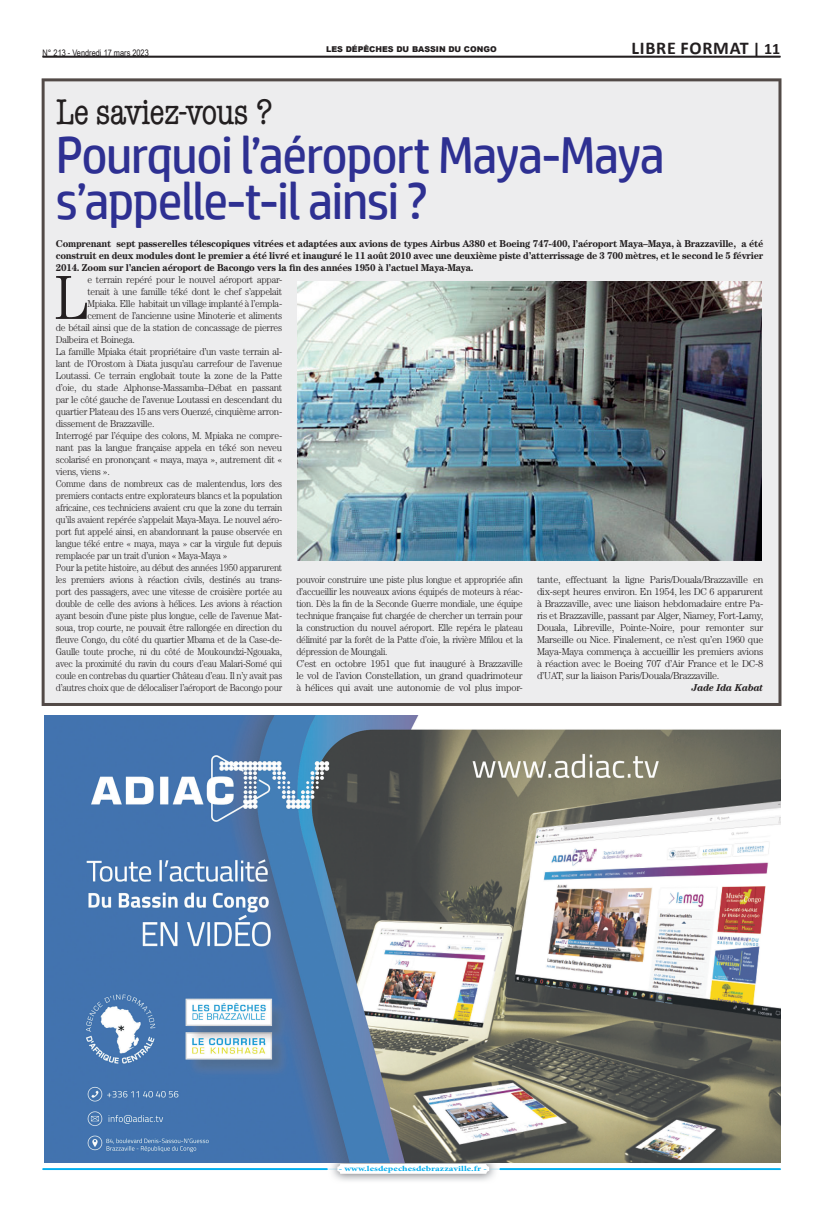
<style>
.page{position:relative;width:823px;height:1205px;background:#fff}
.page>*{position:absolute;margin:0;border:0;box-sizing:border-box;transform-origin:0 0}
.t1{font:300 62.3px "Century";color:#231f20;scale:.96 1}
.t2{font:52px/46px "HP Simplified";letter-spacing:-.025em;color:#2e3092;scale:.96 1}
.t3{font:condensed 36px "American Typewriter Std";letter-spacing:-.025em;color:#231f20}
.t4{font:700 18px "Calibri";letter-spacing:.04em;color:#231f20}
.t5{font:300 10px/12px "Century";letter-spacing:-.025em;color:#231f20;scale:.92 1}
.t6{font:300 10px "Century";letter-spacing:-.025em;color:#231f20;scale:.96 1}
.t7{font:300 10px/12px "Century";letter-spacing:-.025em;color:#231f20;text-align:justify}
.t8{font:700 10px/12px "Century";letter-spacing:-.025em;color:#231f20;text-align:justify;scale:.96 1}
.t9{font:italic 700 10px "Century";letter-spacing:-.025em;color:#231f20;scale:.96 1}
.t10{font:9px "Arial Narrow";color:#231f20}
.t11{font:900 8px "Arial";color:#231f20}
.t12{font:700 7.5px "Minion Pro";letter-spacing:.005em;color:#00aeef;scale:1.33 1}
.s1{font-size:16px}
</style>
<div class="page">
<img style="left:328px;top:1162px;width:99px;height:6px">
<svg style="left:43px;top:1168px;width:737px;height:2px"></svg>
<div style="left:337px;top:1164px;width:152px;height:10px;background:#fff;border-radius:3px"></div>
<div style="left:42px;top:78px;width:739px;height:628px;background:#ededee"></div>
<hr style="left:43px;top:56px;width:737px;height:1px;background:#231f20">
<hr style="left:43px;top:57px;width:737px;height:1px;background:#231f20">
<img style="left:298px;top:281px;width:463px;height:279px">
<img style="left:45px;top:715px;width:735px;height:447px">
<p class="t10" style="left:43px;top:46px;width:108px">N° 213 - Vendredi 17 mars 2023</p>
<p class="t11" style="left:326px;top:43px;width:172px">LES DÉPÊCHES DU BASSIN DU CONGO</p>
<h3 class="t4" style="left:631px;top:37px;width:150px">LIBRE FORMAT <span class="s1">| 11</span></h3>
<h3 class="t3" style="left:56px;top:92px;width:218px">Le saviez-vous ?</h3>
<h2 class="t2" style="left:56px;top:131px;width:635px">Pourquoi l’aéroport Maya-Maya s’appelle-t-il ainsi ?</h2>
<p class="t8" style="left:56px;top:237px;width:738px">Comprenant sept passerelles télescopiques vitrées et adaptées aux avions de types Airbus A380 et Boeing 747-400, l’aéroport Maya–Maya, à Brazzaville, a été construit en deux modules dont le premier a été livré et inauguré le 11 août 2010 avec une deuxième piste d’atterrissage de 3 700 mètres, et le second le 5 février 2014. Zoom sur l’ancien aéroport de Bacongo vers la fin des années 1950 à l’actuel Maya-Maya.</p>
<h1 class="t1" style="left:54px;top:262px;width:37px">L</h1>
<p class="t6" style="left:87px;top:274px;width:204px">e terrain repéré pour le nouvel aéroport appar-</p>
<p class="t6" style="left:87px;top:286px;width:204px">tenait à une famille téké dont le chef s’appelait</p>
<p class="t6" style="left:87px;top:298px;width:204px">Mpiaka. Elle habitait un village implanté à l’empla-</p>
<p class="t6" style="left:87px;top:310px;width:204px">cement de l’ancienne usine Minoterie et aliments</p>
<p class="t6" style="left:56px;top:322px;width:237px">de bétail ainsi que de la station de concassage de pierres</p>
<p class="t6" style="left:56px;top:334px;width:84px">Dalbeira et Boinega.</p>
<p class="t6" style="left:56px;top:346px;width:237px">La famille Mpiaka était propriétaire d’un vaste terrain al-</p>
<p class="t6" style="left:56px;top:358px;width:237px">lant de l’Orostom à Diata jusqu’au carrefour de l’avenue</p>
<p class="t6" style="left:56px;top:370px;width:237px">Loutassi. Ce terrain englobait toute la zone de la Patte</p>
<p class="t6" style="left:56px;top:382px;width:237px">d’oie, du stade Alphonse-Massamba–Débat en passant</p>
<p class="t6" style="left:56px;top:394px;width:237px">par le côté gauche de l’avenue Loutassi en descendant du</p>
<p class="t6" style="left:56px;top:406px;width:237px">quartier Plateau des 15 ans vers Ouenzé, cinquième arron-</p>
<p class="t6" style="left:56px;top:418px;width:104px">dissement de Brazzaville.</p>
<p class="t6" style="left:56px;top:430px;width:237px">Interrogé par l’équipe des colons, M. Mpiaka ne compre-</p>
<p class="t6" style="left:56px;top:442px;width:237px">nant pas la langue française appela en téké son neveu</p>
<p class="t6" style="left:56px;top:454px;width:237px">scolarisé en prononçant « maya, maya », autrement dit «</p>
<p class="t6" style="left:56px;top:466px;width:58px">viens, viens ».</p>
<p class="t5" style="left:56px;top:477px;width:247px">Comme dans de nombreux cas de malentendus, lors des</p>
<p class="t5" style="left:56px;top:489px;width:247px">premiers contacts entre explorateurs blancs et la population</p>
<p class="t5" style="left:56px;top:501px;width:247px">africaine, ces techniciens avaient cru que la zone du terrain</p>
<p class="t5" style="left:56px;top:513px;width:247px">qu’ils avaient repérée s’appelait Maya-Maya. Le nouvel aéro-</p>
<p class="t5" style="left:56px;top:525px;width:247px">port fut appelé ainsi, en abandonnant la pause observée en</p>
<p class="t5" style="left:56px;top:537px;width:247px">langue téké entre « maya, maya » car la virgule fut depuis</p>
<p class="t5" style="left:56px;top:549px;width:188px">remplacée par un trait d’union « Maya-Maya »</p>
<p class="t5" style="left:56px;top:561px;width:247px">Pour la petite histoire, au début des années 1950 apparurent</p>
<p class="t5" style="left:56px;top:573px;width:247px">les premiers avions à réaction civils, destinés au trans-</p>
<p class="t5" style="left:56px;top:585px;width:247px">port des passagers, avec une vitesse de croisière portée au</p>
<p class="t5" style="left:56px;top:597px;width:247px">double de celle des avions à hélices. Les avions à réaction</p>
<p class="t5" style="left:56px;top:609px;width:247px">ayant besoin d’une piste plus longue, celle de l’avenue Mat-</p>
<p class="t5" style="left:56px;top:621px;width:247px">soua, trop courte, ne pouvait être rallongée en direction du</p>
<p class="t5" style="left:56px;top:633px;width:247px">fleuve Congo, du côté du quartier Mbama et de la Case-de-</p>
<p class="t5" style="left:56px;top:645px;width:247px">Gaulle toute proche, ni du côté de Moukoundzi-Ngouaka,</p>
<p class="t5" style="left:56px;top:657px;width:247px">avec la proximité du ravin du cours d’eau Malari-Somé qui</p>
<p class="t5" style="left:56px;top:669px;width:247px">coule en contrebas du quartier Château d’eau. Il n’y avait pas</p>
<p class="t5" style="left:56px;top:681px;width:247px">d’autres choix que de délocaliser l’aéroport de Bacongo pour</p>
<p class="t5" style="left:296px;top:573px;width:247px">pouvoir construire une piste plus longue et appropriée afin d’accueillir les nouveaux avions équipés de moteurs à réac&shy;tion. Dès la fin de la Seconde Guerre mondiale, une équipe technique française fut chargée de chercher un terrain pour la construction du nouvel aéroport. Elle repéra le plateau délimité par la forêt de la Patte d’oie, la rivière Mfilou et la dépression de Moungali.<br>C’est en octobre 1951 que fut inauguré à Brazzaville le vol de l’avion Constellation, un grand quadrimoteur à hélices qui avait une autonomie de vol plus impor-</p>
<p class="t7" style="left:536px;top:573px;width:228px">tante, effectuant la ligne Paris/Douala/Brazzaville en dix-sept heures environ. En 1954, les DC 6 apparurent à Brazzaville, avec une liaison hebdomadaire entre Pa&shy;ris et Brazzaville, passant par Alger, Niamey, Fort-Lamy, Douala, Libreville, Pointe-Noire, pour remonter sur Marseille ou Nice. Finalement, ce n’est qu’en 1960 que Maya-Maya commença à accueillir les premiers avions à réaction avec le Boeing 707 d’Air France et le DC-8 d’UAT, sur la liaison Paris/Douala/Brazzaville.</p>
<p class="t9" style="left:691px;top:682px;width:76px">Jade Ida Kabat</p>
<p class="t12" style="left:338px;top:1163px;width:113px">- www.lesdepechesdebrazzaville.fr -</p>
</div>
